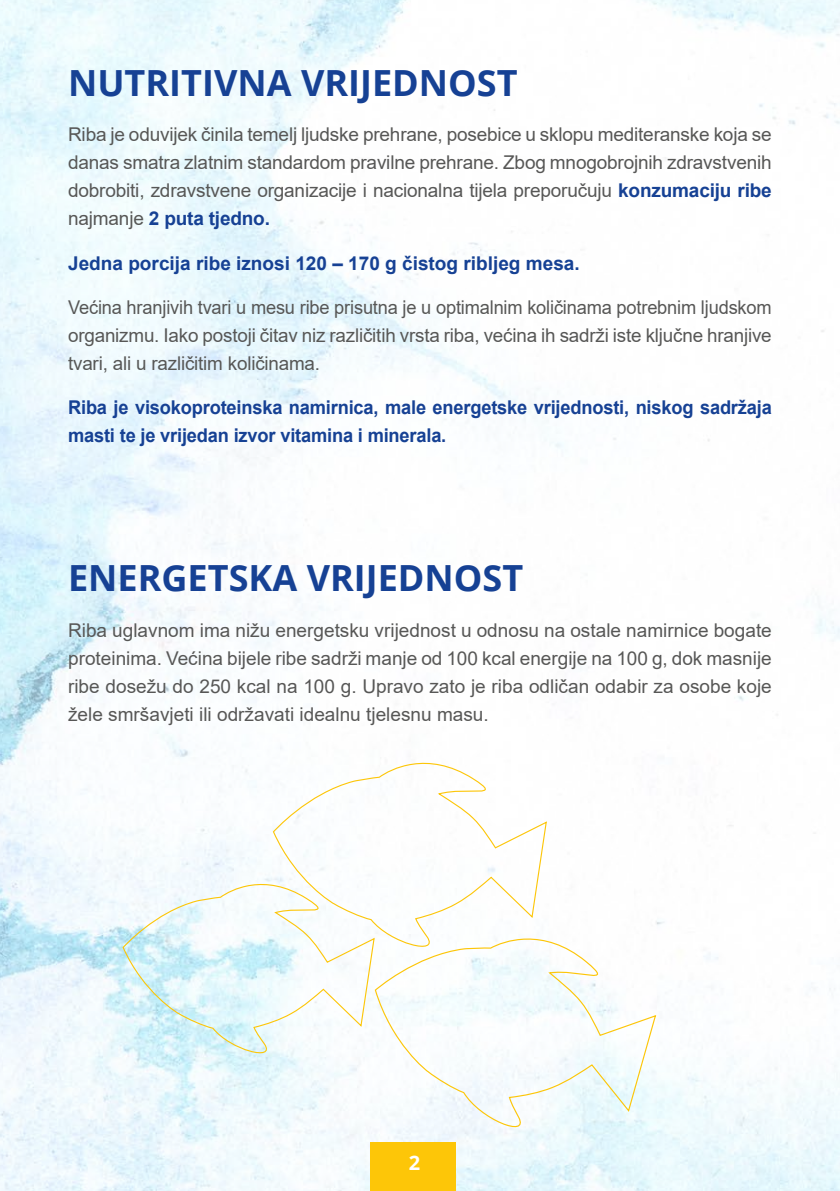
<style>
.page{position:relative;width:840px;height:1191px;background:#fff}
.page>*{position:absolute;margin:0;border:0;box-sizing:border-box;transform-origin:0 0}
.t1{font:700 36px "Open Sans";color:#164194}
.t2{font:700 20px "Open Sans";color:#fff}
.t3{font:19px/28px "Arial";letter-spacing:-.01em;color:#575756;text-align:justify}
.t4{font:19px/28px "Arial";letter-spacing:-.01em;color:#575756;text-align:justify;scale:.96 1}
.t5{font:700 19px/28px "Arial";letter-spacing:-.01em;color:#164194;scale:.96 1}
.t6{font:700 19px "Arial";letter-spacing:-.01em;color:#164194}
.s1{font-weight:700;color:#164194}
</style>
<div class="page">
<img style="left:0;top:0;width:839px;height:1191px">
<svg style="left:272px;top:750px;width:275px;height:176px"></svg>
<svg style="left:374px;top:926px;width:282px;height:214px"></svg>
<svg style="left:122px;top:872px;width:253px;height:191px"></svg>
<div style="left:370px;top:1142px;width:85px;height:49px;background:#fdc608"></div>
<h1 class="t1" style="left:68px;top:57px;width:451px">NUTRITIVNA VRIJEDNOST</h1>
<p class="t3" style="left:68px;top:121px;width:705px">Riba je oduvijek činila temelj ljudske prehrane, posebice u sklopu mediteranske koja se danas smatra zlatnim standardom pravilne prehrane. Zbog mnogobrojnih zdravstvenih dobrobiti, zdravstvene organizacije i nacionalna tijela preporučuju <span class="s1">konzumaciju ribe </span>najmanje <span class="s1">2 puta tjedno.</span></p>
<p class="t6" style="left:68px;top:249px;width:513px">Jedna porcija ribe iznosi 120 – 170 g čistog ribljeg mesa.</p>
<p class="t4" style="left:68px;top:293px;width:734px">Većina hranjivih tvari u mesu ribe prisutna je u optimalnim količinama potrebnim ljudskom organizmu. Iako postoji čitav niz različitih vrsta riba, većina ih sadrži iste ključne hranjive tvari, ali u različitim količinama.</p>
<p class="t5" style="left:68px;top:393px;width:734px">Riba je visokoproteinska namirnica, male energetske vrijednosti, niskog sadržaja masti te je vrijedan izvor vitamina i minerala.</p>
<h1 class="t1" style="left:68px;top:552px;width:456px">ENERGETSKA VRIJEDNOST</h1>
<p class="t3" style="left:68px;top:616px;width:704px">Riba uglavnom ima nižu energetsku vrijednost u odnosu na ostale namirnice bogate proteinima. Većina bijele ribe sadrži manje od 100 kcal energije na 100 g, dok masnije ribe dosežu do 250 kcal na 100 g. Upravo zato je riba odličan odabir za osobe koje žele smršavjeti ili održavati idealnu tjelesnu masu.</p>
<p class="t2" style="left:408px;top:1148px;width:13px">2</p>
</div>
